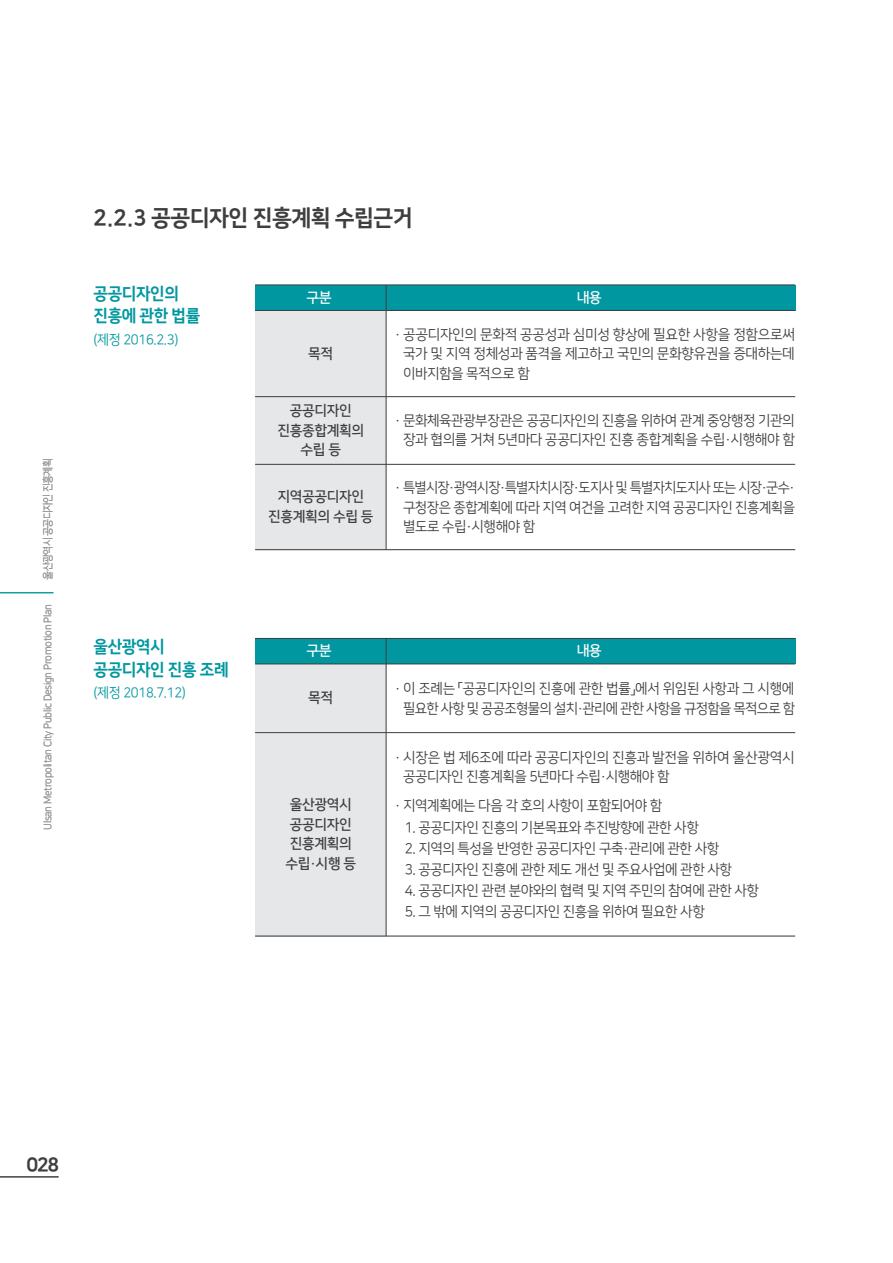
<style>
.page{position:relative;width:893px;height:1263px;background:#fff}
.page>*{position:absolute;margin:0;border:0;box-sizing:border-box;transform-origin:0 0}
.t1{font:22.5px "Nanum Square EB";letter-spacing:-.025em;color:#3e3e3f}
.t2{font:19.5px "Nanum Square EB";color:#3e3e3f}
.t3{font:16.8px/22.5px "Nanum Square EB";letter-spacing:-.025em;color:#0097a0;scale:.95 1}
.t4{font:14.25px/19.5px "Nanum Square R";letter-spacing:-.03em;color:#3e3e3f;text-align:justify;scale:.96 1}
.t5{font:14.25px/19.5px "Nanum Square R";letter-spacing:-.05em;color:#3e3e3f;scale:.96 1}
.t6{font:14.25px/19.5px "Nanum Square B";letter-spacing:-.025em;color:#3e3e3f;text-align:center}
.t7{font:14.25px "Nanum Square OTFB";letter-spacing:-.05em;color:#fff}
.t8{font:13.8px "Nanum Square R";letter-spacing:-.025em;color:#0097a0;scale:.95 1}
.t9{font:10.5px "Nanum Square R";letter-spacing:-.03em;color:#939598;scale:.95 1}
.t10{font:10.5px "Nanum Square R";letter-spacing:-.07em;color:#939598;scale:.95 1}
.s1{color:rgb(62 62 63/0)}
</style>
<div class="page">
<hr style="left:0;top:592px;width:53px;height:1px;background:#0097a0">
<hr style="left:0;top:1176px;width:59px;height:1px;background:#3e3e3f">
<div style="left:255px;top:664px;width:131px;height:272px;background:#e6e7e9"></div>
<div style="left:255px;top:310px;width:131px;height:240px;background:#e6e7e9"></div>
<div style="left:255px;top:285px;width:540px;height:25px;background:#0097a0"></div>
<hr style="left:386px;top:285px;width:1px;height:265px;background:#3e3e3f">
<hr style="left:255px;top:285px;width:540px;height:1px;background:#3e3e3f">
<hr style="left:255px;top:310px;width:540px;height:1px;background:#3e3e3f">
<hr style="left:255px;top:396px;width:540px;height:1px;background:#3e3e3f">
<hr style="left:255px;top:464px;width:540px;height:1px;background:#3e3e3f">
<hr style="left:255px;top:549px;width:540px;height:1px;background:#3e3e3f">
<div style="left:255px;top:638px;width:540px;height:26px;background:#0097a0"></div>
<hr style="left:386px;top:638px;width:1px;height:298px;background:#3e3e3f">
<hr style="left:255px;top:638px;width:540px;height:1px;background:#3e3e3f">
<hr style="left:255px;top:663px;width:540px;height:1px;background:#3e3e3f">
<hr style="left:255px;top:732px;width:540px;height:1px;background:#3e3e3f">
<hr style="left:255px;top:935px;width:540px;height:1px;background:#3e3e3f">
<p class="t10" style="left:42px;top:580px;width:129px;rotate:-90deg">울산광역시 공공디자인 진흥계획</p>
<p class="t9" style="left:42px;top:829px;width:239px;rotate:-90deg">Ulsan Metropolitan City Public Design Promotion Plan</p>
<h1 class="t1" style="left:94px;top:206px;width:321px">2.2.3 공공디자인 진흥계획 수립근거</h1>
<p class="t3" style="left:94px;top:282px;width:114px">공공디자인의 진흥에 관한 법률</p>
<p class="t8" style="left:94px;top:332px;width:91px">(제정 2016.2.3)</p>
<p class="t7" style="left:307px;top:290px;width:27px">구분</p>
<p class="t7" style="left:577px;top:290px;width:27px">내용</p>
<p class="t6" style="left:308px;top:344px;width:27px">목적</p>
<p class="t6" style="left:277px;top:401px;width:88px">공공디자인 진흥종합계획의 수립 등</p>
<p class="t6" style="left:268px;top:487px;width:107px">지역공공디자인 진흥계획의 수립 등</p>
<p class="t4" style="left:395px;top:325px;width:419px">· 공공디자인의 문화적 공공성과 심미성 향상에 필요한 사항을 정함으로써 <span class="s1">·</span> 국가 및 지역 정체성과 품격을 제고하고 국민의 문화향유권을 증대하는데 <span class="s1">·</span> 이바지함을 목적으로 함</p>
<p class="t4" style="left:395px;top:411px;width:418px">· 문화체육관광부장관은 공공디자인의 진흥을 위하여 관계 중앙행정 기관의 <span class="s1">·</span> 장과 협의를 거쳐 5년마다 공공디자인 진흥 종합계획을 수립·시행해야 함</p>
<p class="t4" style="left:395px;top:478px;width:419px">· 특별시장·광역시장·특별자치시장·도지사 및 특별자치도지사 또는 시장·군수· <span class="s1">·</span> 구청장은 종합계획에 따라 지역 여건을 고려한 지역 공공디자인 진흥계획을 <span class="s1">·</span> 별도로 수립·시행해야 함</p>
<p class="t3" style="left:94px;top:636px;width:144px">울산광역시 공공디자인 진흥 조례</p>
<p class="t8" style="left:94px;top:686px;width:99px">(제정 2018.7.12)</p>
<p class="t7" style="left:307px;top:643px;width:27px">구분</p>
<p class="t7" style="left:577px;top:643px;width:27px">내용</p>
<p class="t6" style="left:308px;top:688px;width:27px">목적</p>
<p class="t5" style="left:395px;top:679px;width:419px">· 이 조례는 「공공디자인의 진흥에 관한 법률」에서 위임된 사항과 그 시행에 <span class="s1">·</span> 필요한 사항 및 공공조형물의 설치·관리에 관한 사항을 규정함을 목적으로 함</p>
<p class="t4" style="left:395px;top:748px;width:418px">· 시장은 법 제6조에 따라 공공디자인의 진흥과 발전을 위하여 울산광역시 <span class="s1">·</span> 공공디자인 진흥계획을 5년마다 수립·시행해야 함</p>
<p class="t4" style="left:395px;top:796px;width:280px">· 지역계획에는 다음 각 호의 사항이 포함되어야 함</p>
<p class="t4" style="left:405px;top:818px;width:308px">1. 공공디자인 진흥의 기본목표와 추진방향에 관한 사항</p>
<p class="t4" style="left:405px;top:839px;width:329px">2. 지역의 특성을 반영한 공공디자인 구축·관리에 관한 사항</p>
<p class="t4" style="left:405px;top:860px;width:342px">3. 공공디자인 진흥에 관한 제도 개선 및 주요사업에 관한 사항</p>
<p class="t4" style="left:405px;top:881px;width:371px">4. 공공디자인 관련 분야와의 협력 및 지역 주민의 참여에 관한 사항</p>
<p class="t4" style="left:405px;top:902px;width:314px">5. 그 밖에 지역의 공공디자인 진흥을 위하여 필요한 사항</p>
<p class="t6" style="left:285px;top:795px;width:72px">울산광역시 공공디자인 진흥계획의 수립·시행 등</p>
<h2 class="t2" style="left:27px;top:1154px;width:34px">028</h2>
</div>
